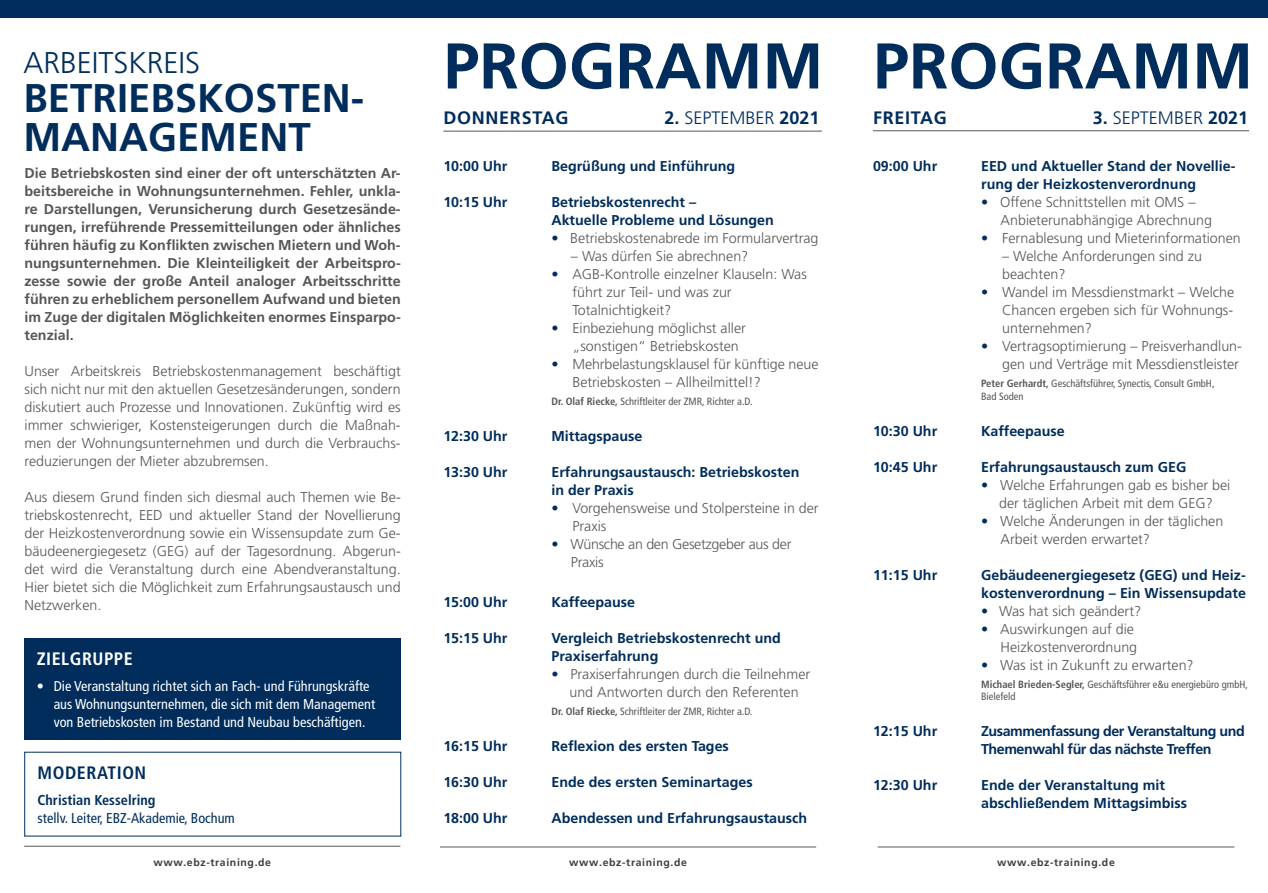
<style>
.page{position:relative;width:1268px;height:893px;background:#fff}
.page>*{position:absolute;margin:0;border:0;box-sizing:border-box;transform-origin:0 0}
.t1{font:700 64.5px "Frutiger LT Pro";color:#002d5c}
.t2{font:700 40.05px/39px "Frutiger LT Pro";color:#002d5c}
.t3{font:300 30px "Frutiger LT Std";color:#002d5c}
.t4{font:300 18px "Frutiger LT Std";color:#002d5c}
.t5{font:700 18px "Frutiger LT Pro";letter-spacing:.04em;color:#002d5c}
.t6{font:700 condensed 18px "Frutiger LT Std";letter-spacing:.03em;color:#fff}
.t7{font:700 condensed 18px "Frutiger LT Std";letter-spacing:.03em;color:#002d5c}
.t8{font:300 14.25px/18px "Frutiger LT Std";color:#565655}
.t9{font:700 14.25px/18px "Frutiger LT Pro";color:#002d5c}
.t10{font:700 14.25px/18px "Frutiger LT Pro";color:#565655;text-align:justify}
.t11{font:condensed 14.25px/18px "Frutiger LT Std";color:#fff}
.t12{font:700 14.25px/18px "Frutiger LT Pro";letter-spacing:-.03em;color:#002d5c}
.t13{font:300 14.25px/18px "Frutiger LT Std";letter-spacing:-.02em;color:#565655}
.t14{font:condensed 14.25px "Frutiger LT Std";color:#002d5c}
.t15{font:700 condensed 14.25px "Frutiger LT Std";color:#002d5c}
.t16{font:condensed 10.5px/13.5px "Frutiger LT Std";color:#565655}
.t17{font:700 10.5px "Frutiger LT Pro";letter-spacing:.06em;color:#3d3d3b}
.s1{font-family:"Frutiger LT Pro";font-weight:700}
.s2{color:#002d5c}
.s3{font-weight:700}
</style>
<div class="page">
<div style="left:0;top:0;width:1267px;height:17px;background:#002d5c"></div>
<hr style="left:24px;top:846px;width:376px;height:1px;background:#565655">
<hr style="left:440px;top:847px;width:376px;height:1px;background:#565655">
<hr style="left:877px;top:847px;width:357px;height:1px;background:#565655">
<div style="left:24px;top:638px;width:376px;height:102px;background:#002d5c"></div>
<hr style="left:443px;top:131px;width:378px;height:1px;background:#565655">
<hr style="left:872px;top:130px;width:376px;height:1px;background:#565655">
<h3 class="t3" style="left:23px;top:45px;width:178px">ARBEITSKREIS</h3>
<h2 class="t2" style="left:23px;top:78px;width:342px">BETRIEBSKOSTEN-<br>MANAGEMENT</h2>
<p class="t10" style="left:25px;top:164px;width:377px">Die Betriebskosten sind einer der oft unterschätzten Ar&shy;beitsbereiche in Wohnungsunternehmen. Fehler, unkla&shy;re Darstellungen, Verunsicherung durch Gesetzesände&shy;rungen, irreführende Pressemitteilungen oder ähnliches führen häufig zu Konflikten zwischen Mietern und Woh&shy;nungsunternehmen. Die Kleinteiligkeit der Arbeitspro&shy;zesse sowie der große Anteil analoger Arbeitsschritte führen zu erheblichem personellem Aufwand und bieten im Zuge der digitalen Möglichkeiten enormes Einsparpo&shy;tenzial.</p>
<p class="t8" style="left:25px;top:362px;width:377px;text-align:justify">Unser Arbeitskreis Betriebskostenmanagement beschäftigt sich nicht nur mit den aktuellen Gesetzesänderungen, sondern diskutiert auch Prozesse und Innovationen. Zukünftig wird es immer schwieriger, Kostensteigerungen durch die Maßnah&shy;men der Wohnungsunternehmen und durch die Verbrauchs&shy;reduzierungen der Mieter abzubremsen.</p>
<p class="t8" style="left:25px;top:488px;width:377px;text-align:justify">Aus diesem Grund finden sich diesmal auch Themen wie Be&shy;triebskostenrecht, EED und aktueller Stand der Novellierung der Heizkostenverordnung sowie ein Wissensupdate zum Ge&shy;bäudeenergiegesetz (GEG) auf der Tagesordnung. Abgerun&shy;det wird die Veranstaltung durch eine Abendveranstaltung.<br>Hier bietet sich die Möglichkeit zum Erfahrungsaustausch und Netzwerken.</p>
<p class="t6" style="left:37px;top:648px;width:98px">ZIELGRUPPE</p>
<p class="t11" style="left:54px;top:677px;width:323px;text-indent:-17px">• Die Veranstaltung richtet sich an Fach- und Führungskräfte aus Wohnungsunternehmen, die sich mit dem Management von Betriebskosten im Bestand und Neubau beschäftigen.</p>
<p class="t7" style="left:38px;top:762px;width:110px">MODERATION</p>
<p class="t15" style="left:38px;top:792px;width:119px">Christian Kesselring</p>
<p class="t14" style="left:38px;top:810px;width:199px">stellv. Leiter, EBZ-Akademie, Bochum</p>
<h1 class="t1" style="left:443px;top:28px;width:811px">PROGRAMM PROGRAMM</h1>
<p class="t5" style="left:443px;top:108px;width:127px">DONNERSTAG</p>
<p class="t4" style="left:664px;top:108px;width:157px"><span class="s1">2.</span> SEPTEMBER <span class="s1">2021</span></p>
<p class="t9" style="left:443px;top:157px;width:66px">10:00 Uhr</p>
<p class="t9" style="left:551px;top:157px;width:185px">Begrüßung und Einführung</p>
<p class="t9" style="left:443px;top:193px;width:66px">10:15 Uhr</p>
<p class="t9" style="left:551px;top:193px;width:224px">Betriebskostenrecht –<br>Aktuelle Probleme und Lösungen</p>
<p class="t8" style="left:551px;top:229px;width:268px"><span class="s2">•</span> Betriebskostenabrede im Formularvertrag</p>
<p class="t8" style="left:571px;top:247px;width:179px">– Was dürfen Sie abrechnen?</p>
<p class="t8" style="left:572px;top:265px;width:236px;text-indent:-21px"><span class="s2">•</span> AGB-Kontrolle einzelner Klauseln: Was führt zur Teil- und was zur<br>Totalnichtigkeit?</p>
<p class="t8" style="left:572px;top:319px;width:175px;text-indent:-21px"><span class="s2">•</span> Einbeziehung möglichst aller „sonstigen“ Betriebskosten</p>
<p class="t8" style="left:572px;top:355px;width:247px;text-indent:-21px"><span class="s2">•</span> Mehrbelastungsklausel für künftige neue<br>Betriebskosten – Allheilmittel!?</p>
<p class="t16" style="left:551px;top:395px;width:203px"><span class="s3">Dr. Olaf Riecke,</span> Schriftleiter der ZMR, Richter a.D.</p>
<p class="t9" style="left:443px;top:427px;width:66px">12:30 Uhr</p>
<p class="t9" style="left:551px;top:427px;width:93px">Mittagspause</p>
<p class="t9" style="left:443px;top:463px;width:66px">13:30 Uhr</p>
<p class="t9" style="left:551px;top:463px;width:249px">Erfahrungsaustausch: Betriebskosten in der Praxis</p>
<p class="t8" style="left:572px;top:499px;width:247px;text-indent:-21px"><span class="s2">•</span> Vorgehensweise und Stolpersteine in der<br>Praxis</p>
<p class="t13" style="left:571px;top:535px;width:222px;text-indent:-19px"><span class="s2">•</span> Wünsche an den Gesetzgeber aus der<br>Praxis</p>
<p class="t9" style="left:443px;top:593px;width:66px">15:00 Uhr</p>
<p class="t9" style="left:551px;top:593px;width:85px">Kaffeepause</p>
<p class="t9" style="left:443px;top:629px;width:66px">15:15 Uhr</p>
<p class="t9" style="left:551px;top:629px;width:231px">Vergleich Betriebskostenrecht und<br>Praxiserfahrung</p>
<p class="t8" style="left:551px;top:665px;width:260px;text-align:center"><span class="s2">•</span> Praxiserfahrungen durch die Teilnehmer und Antworten durch den Referenten</p>
<p class="t16" style="left:551px;top:705px;width:202px"><span class="s3">Dr. Olaf Riecke,</span> Schriftleiter der ZMR, Richter a.D.</p>
<p class="t9" style="left:443px;top:737px;width:66px">16:15 Uhr</p>
<p class="t9" style="left:551px;top:737px;width:179px">Reflexion des ersten Tages</p>
<p class="t9" style="left:443px;top:773px;width:66px">16:30 Uhr</p>
<p class="t9" style="left:551px;top:773px;width:203px">Ende des ersten Seminartages</p>
<p class="t9" style="left:443px;top:809px;width:66px">18:00 Uhr</p>
<p class="t9" style="left:551px;top:809px;width:257px">Abendessen und Erfahrungsaustausch</p>
<p class="t5" style="left:872px;top:108px;width:75px">FREITAG</p>
<p class="t4" style="left:1092px;top:108px;width:157px"><span class="s1">3.</span> SEPTEMBER <span class="s1">2021</span></p>
<p class="t9" style="left:872px;top:157px;width:66px">09:00 Uhr</p>
<p class="t9" style="left:980px;top:157px;width:256px">EED und Aktueller Stand der Novellie&shy;rung der Heizkostenverordnung</p>
<p class="t8" style="left:1000px;top:193px;width:213px;text-indent:-19px"><span class="s2">•</span> Offene Schnittstellen mit OMS –<br>Anbieterunabhängige Abrechnung</p>
<p class="t8" style="left:980px;top:229px;width:261px"><span class="s2">•</span> Fernablesung und Mieterinformationen</p>
<p class="t8" style="left:1001px;top:247px;width:201px">– Welche Anforderungen sind zu beachten?</p>
<p class="t8" style="left:1001px;top:283px;width:233px;text-align:justify;text-indent:-21px"><span class="s2">•</span> Wandel im Messdienstmarkt – Welche Chancen ergeben sich für Wohnungs&shy;unternehmen?</p>
<p class="t8" style="left:980px;top:337px;width:262px;text-align:right"><span class="s2">•</span> Vertragsoptimierung – Preisverhandlun&shy;gen und Verträge mit Messdienstleister</p>
<p class="t16" style="left:980px;top:377px;width:235px"><span class="s3">Peter Gerhardt,</span> Geschäftsführer, Synectis, Consult GmbH,<br>Bad Soden</p>
<p class="t9" style="left:872px;top:423px;width:66px">10:30 Uhr</p>
<p class="t9" style="left:980px;top:423px;width:85px">Kaffeepause</p>
<p class="t9" style="left:872px;top:459px;width:66px">10:45 Uhr</p>
<p class="t9" style="left:980px;top:459px;width:207px">Erfahrungsaustausch zum GEG</p>
<p class="t8" style="left:980px;top:477px;width:251px;text-align:center"><span class="s2">•</span> Welche Erfahrungen gab es bisher bei der täglichen Arbeit mit dem GEG?</p>
<p class="t8" style="left:1000px;top:513px;width:224px;text-indent:-19px"><span class="s2">•</span> Welche Änderungen in der täglichen<br>Arbeit werden erwartet?</p>
<p class="t9" style="left:872px;top:567px;width:66px">11:15 Uhr</p>
<p class="t9" style="left:980px;top:567px;width:266px">Gebäudeenergiegesetz (GEG) und Heiz&shy;kostenverordnung – Ein Wissensupdate</p>
<p class="t8" style="left:980px;top:603px;width:161px"><span class="s2">•</span> Was hat sich geändert?</p>
<p class="t8" style="left:980px;top:621px;width:157px;text-align:right"><span class="s2">•</span> Auswirkungen auf die<br>Heizkostenverordnung</p>
<p class="t8" style="left:980px;top:657px;width:214px"><span class="s2">•</span> Was ist in Zukunft zu erwarten?</p>
<p class="t16" style="left:980px;top:679px;width:268px;line-height:12px"><span class="s3">Michael Brieden-Segler,</span> Geschäftsführer e&amp;u energiebüro gmbH,<br>Bielefeld</p>
<p class="t9" style="left:872px;top:723px;width:66px">12:15 Uhr</p>
<p class="t12" style="left:980px;top:723px;width:265px">Zusammenfassung der Veranstaltung und<br>Themenwahl für das nächste Treffen</p>
<p class="t9" style="left:872px;top:777px;width:66px">12:30 Uhr</p>
<p class="t9" style="left:980px;top:777px;width:207px">Ende der Veranstaltung mit abschließendem Mittagsimbiss</p>
<p class="t17" style="left:153px;top:856px;width:119px">www.ebz-training.de</p>
<p class="t17" style="left:569px;top:856px;width:119px">www.ebz-training.de</p>
<p class="t17" style="left:997px;top:856px;width:119px">www.ebz-training.de</p>
</div>
